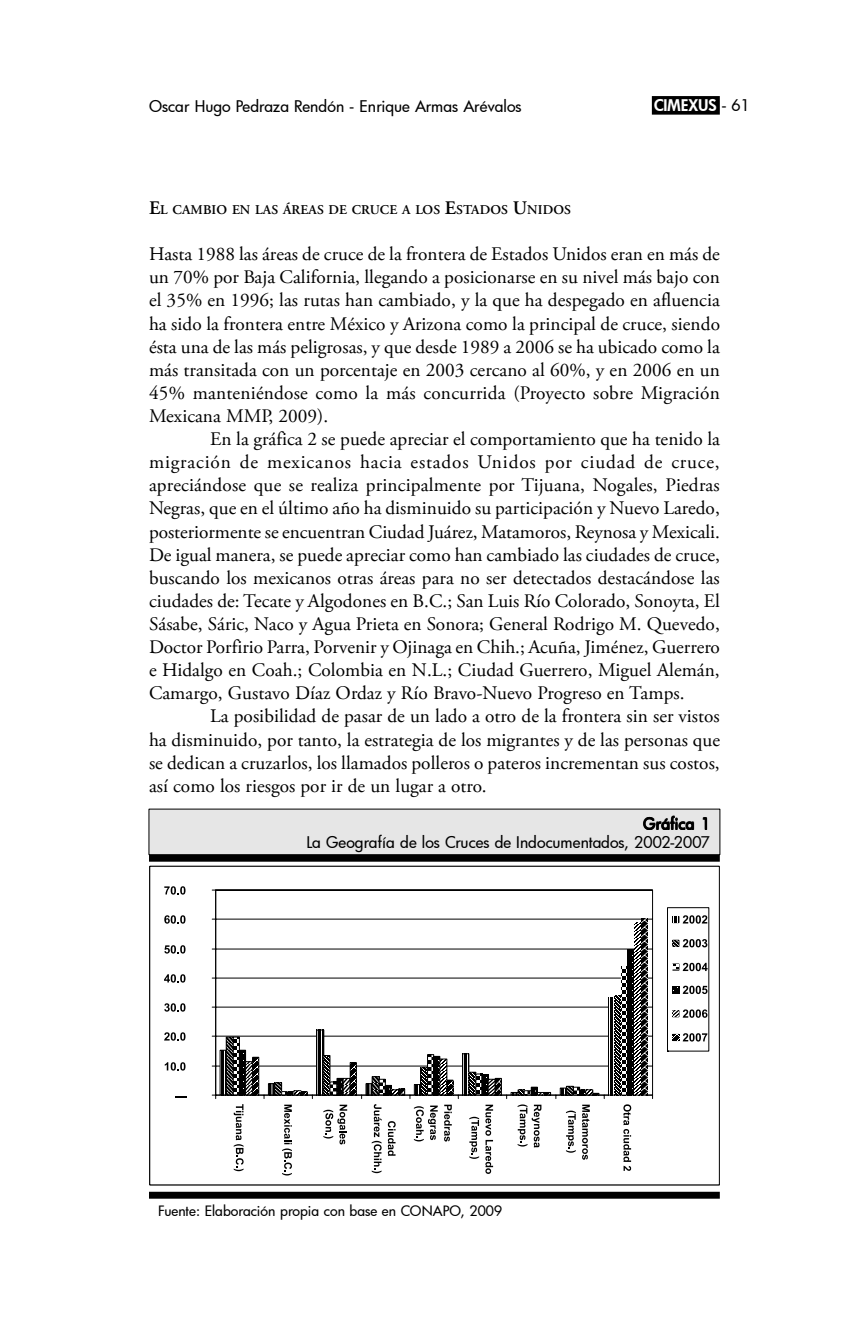
<style>
.page{position:relative;width:844px;height:1340px;background:#fff}
.page>*{position:absolute;margin:0;border:0;box-sizing:border-box;transform-origin:0 0}
.t1{font:19.25px/23.1px "Adobe Garamond Pro";letter-spacing:.005em;color:#000;text-align:justify}
.t2{font:500 15.75px/18.7px "Futura";letter-spacing:.005em;color:#000;text-align:right}
.t3{font:800 15.75px "Futura";color:#fff}
.t4{font:500 14px "Futura";color:#000}
.t5{font:700 13.47px "Adobe Garamond Pro";letter-spacing:.005em;color:#000}
.s1{font-weight:500;color:#000}
.s2{font-size:19.25px}
</style>
<div class="page">
<div style="left:651px;top:96px;width:68px;height:19px;background:#000;border:2px solid #000"></div>
<div style="left:149px;top:809px;width:571px;height:46px;background:#e6e6e6"></div>
<div style="left:149px;top:854px;width:570px;height:7px;background:#000"></div>
<div style="left:149px;top:1191px;width:570px;height:7px;background:#000"></div>
<svg style="left:149px;top:866px;width:570px;height:319px"></svg>
<div style="left:220px;top:1050px;width:6px;height:45px;background:#000"></div>
<div style="left:220px;top:1050px;width:6px;height:45px;border:1px solid #000"></div>
<svg style="left:318px;top:1031px;width:4px;height:62px"></svg>
<div style="left:316px;top:1029px;width:8px;height:66px;border:1px solid #000"></div>
<div style="left:462px;top:1053px;width:6px;height:42px;background:#000"></div>
<div style="left:462px;top:1053px;width:7px;height:42px;border:1px solid #000"></div>
<svg style="left:608px;top:997px;width:6px;height:97px"></svg>
<svg style="left:228px;top:1038px;width:3px;height:55px"></svg>
<div style="left:226px;top:1036px;width:7px;height:59px;border:1px solid #000"></div>
<svg style="left:325px;top:1057px;width:3px;height:36px"></svg>
<div style="left:323px;top:1055px;width:7px;height:40px;border:1px solid #000"></div>
<svg style="left:374px;top:1078px;width:3px;height:15px"></svg>
<div style="left:372px;top:1076px;width:7px;height:19px;border:1px solid #000"></div>
<svg style="left:422px;top:1069px;width:3px;height:24px"></svg>
<div style="left:420px;top:1067px;width:7px;height:28px;border:1px solid #000"></div>
<svg style="left:470px;top:1074px;width:4px;height:19px"></svg>
<div style="left:468px;top:1072px;width:8px;height:23px;border:1px solid #000"></div>
<svg style="left:614px;top:995px;width:7px;height:99px"></svg>
<svg style="left:235px;top:1038px;width:2px;height:55px"></svg>
<div style="left:233px;top:1036px;width:6px;height:59px;border:1px solid #000"></div>
<svg style="left:332px;top:1083px;width:3px;height:10px"></svg>
<div style="left:330px;top:1081px;width:7px;height:14px;border:1px solid #000"></div>
<svg style="left:381px;top:1081px;width:2px;height:12px"></svg>
<div style="left:379px;top:1079px;width:6px;height:16px;border:1px solid #000"></div>
<svg style="left:429px;top:1056px;width:2px;height:37px"></svg>
<div style="left:427px;top:1054px;width:6px;height:41px;border:1px solid #000"></div>
<svg style="left:477px;top:1075px;width:3px;height:18px"></svg>
<div style="left:475px;top:1073px;width:7px;height:22px;border:1px solid #000"></div>
<svg style="left:621px;top:966px;width:6px;height:128px"></svg>
<div style="left:239px;top:1050px;width:6px;height:45px;background:#000"></div>
<svg style="left:337px;top:1078px;width:6px;height:17px"></svg>
<div style="left:433px;top:1056px;width:6px;height:39px;background:#000"></div>
<div style="left:482px;top:1074px;width:6px;height:21px;background:#000"></div>
<div style="left:627px;top:949px;width:7px;height:146px;background:#000"></div>
<svg style="left:247px;top:1063px;width:4px;height:30px"></svg>
<div style="left:245px;top:1061px;width:8px;height:34px;border:1px solid #000"></div>
<svg style="left:345px;top:1080px;width:3px;height:13px"></svg>
<div style="left:343px;top:1078px;width:7px;height:17px;border:1px solid #000"></div>
<svg style="left:441px;top:1060px;width:4px;height:33px"></svg>
<div style="left:439px;top:1058px;width:8px;height:37px;border:1px solid #000"></div>
<svg style="left:490px;top:1081px;width:3px;height:12px"></svg>
<div style="left:488px;top:1079px;width:7px;height:16px;border:1px solid #000"></div>
<svg style="left:634px;top:922px;width:7px;height:172px"></svg>
<svg style="left:254px;top:1059px;width:3px;height:34px"></svg>
<div style="left:252px;top:1057px;width:7px;height:38px;border:1px solid #000"></div>
<svg style="left:352px;top:1064px;width:2px;height:29px"></svg>
<div style="left:350px;top:1062px;width:6px;height:33px;border:1px solid #000"></div>
<svg style="left:448px;top:1081px;width:3px;height:12px"></svg>
<div style="left:446px;top:1079px;width:7px;height:16px;border:1px solid #000"></div>
<svg style="left:497px;top:1080px;width:2px;height:13px"></svg>
<div style="left:495px;top:1078px;width:6px;height:17px;border:1px solid #000"></div>
<svg style="left:641px;top:918px;width:6px;height:176px"></svg>
<hr style="left:215px;top:890px;width:1px;height:205px;background:#000">
<hr style="left:216px;top:1094px;width:436px;height:1px;background:#000">
<svg style="left:212px;top:1094px;width:4px;height:4px"></svg>
<svg style="left:264px;top:1082px;width:49px;height:16px"></svg>
<svg style="left:361px;top:1083px;width:11px;height:15px"></svg>
<svg style="left:385px;top:1084px;width:35px;height:14px"></svg>
<svg style="left:506px;top:1086px;width:98px;height:12px"></svg>
<svg style="left:176px;top:1095px;width:10px;height:2px"></svg>
<svg style="left:165px;top:1062px;width:20px;height:8px"></svg>
<svg style="left:164px;top:1032px;width:21px;height:8px"></svg>
<svg style="left:164px;top:1003px;width:21px;height:8px"></svg>
<svg style="left:164px;top:974px;width:21px;height:8px"></svg>
<svg style="left:164px;top:945px;width:21px;height:8px"></svg>
<svg style="left:164px;top:915px;width:21px;height:8px"></svg>
<svg style="left:164px;top:886px;width:21px;height:8px"></svg>
<svg style="left:234px;top:1104px;width:9px;height:67px"></svg>
<svg style="left:282px;top:1104px;width:10px;height:71px"></svg>
<svg style="left:323px;top:1104px;width:24px;height:40px"></svg>
<svg style="left:388px;top:1121px;width:7px;height:34px"></svg>
<svg style="left:371px;top:1104px;width:10px;height:69px"></svg>
<svg style="left:444px;top:1104px;width:7px;height:37px"></svg>
<svg style="left:414px;top:1105px;width:23px;height:36px"></svg>
<svg style="left:485px;top:1104px;width:8px;height:69px"></svg>
<svg style="left:469px;top:1116px;width:10px;height:42px"></svg>
<svg style="left:517px;top:1104px;width:24px;height:43px"></svg>
<svg style="left:582px;top:1104px;width:7px;height:55px"></svg>
<svg style="left:566px;top:1110px;width:9px;height:42px"></svg>
<svg style="left:623px;top:1104px;width:8px;height:66px"></svg>
<svg style="left:667px;top:907px;width:42px;height:144px"></svg>
<svg style="left:672px;top:1034px;width:7px;height:6px"></svg>
<p class="t2" style="left:149px;top:96px;width:374px">Oscar Hugo Pedraza Rendón - Enrique Armas Arévalos</p>
<p class="t3" style="left:654px;top:95px;width:97px">CIMEXUS <span class="s1">- 61</span></p>
<p class="t5" style="left:149px;top:204px;width:423px"><span class="s2">E</span>L CAMBIO EN LAS ÁREAS DE CRUCE A LOS <span class="s2">E</span>STADOS <span class="s2">U</span>NIDOS</p>
<p class="t1" style="left:149px;top:244px;width:572px">Hasta 1988 las áreas de cruce de la frontera de Estados Unidos eran en más de un 70% por Baja California, llegando a posicionarse en su nivel más bajo con el 35% en 1996; las rutas han cambiado, y la que ha despegado en afluencia ha sido la frontera entre México y Arizona como la principal de cruce, siendo ésta una de las más peligrosas, y que desde 1989 a 2006 se ha ubicado como la más transitada con un porcentaje en 2003 cercano al 60%, y en 2006 en un 45% manteniéndose como la más concurrida (Proyecto sobre Migración Mexicana MMP, 2009).</p>
<p class="t1" style="left:149px;top:429px;width:572px;text-indent:61px">En la gráfica 2 se puede apreciar el comportamiento que ha tenido la migración de mexicanos hacia estados Unidos por ciudad de cruce, apreciándose que se realiza principalmente por Tijuana, Nogales, Piedras Negras, que en el último año ha disminuido su participación y Nuevo Laredo, posteriormente se encuentran Ciudad Juárez, Matamoros, Reynosa y Mexicali.<br>De igual manera, se puede apreciar como han cambiado las ciudades de cruce, buscando los mexicanos otras áreas para no ser detectados destacándose las ciudades de: Tecate y Algodones en B.C.; San Luis Río Colorado, Sonoyta, El Sásabe, Sáric, Naco y Agua Prieta en Sonora; General Rodrigo M. Quevedo, Doctor Porfirio Parra, Porvenir y Ojinaga en Chih.; Acuña, Jiménez, Guerrero e Hidalgo en Coah.; Colombia en N.L.; Ciudad Guerrero, Miguel Alemán, Camargo, Gustavo Díaz Ordaz y Río Bravo-Nuevo Progreso en Tamps.</p>
<p class="t1" style="left:149px;top:706px;width:572px;text-indent:61px">La posibilidad de pasar de un lado a otro de la frontera sin ser vistos ha disminuido, por tanto, la estrategia de los migrantes y de las personas que se dedican a cruzarlos, los llamados polleros o pateros incrementan sus costos, así como los riesgos por ir de un lugar a otro.</p>
<p class="t2" style="left:306px;top:814px;width:405px">Gráfica 1<br>La Geografía de los Cruces de Indocumentados, 2002-2007</p>
<p class="t4" style="left:158px;top:1201px;width:345px">Fuente: Elaboración propia con base en CONAPO, 2009</p>
</div>
